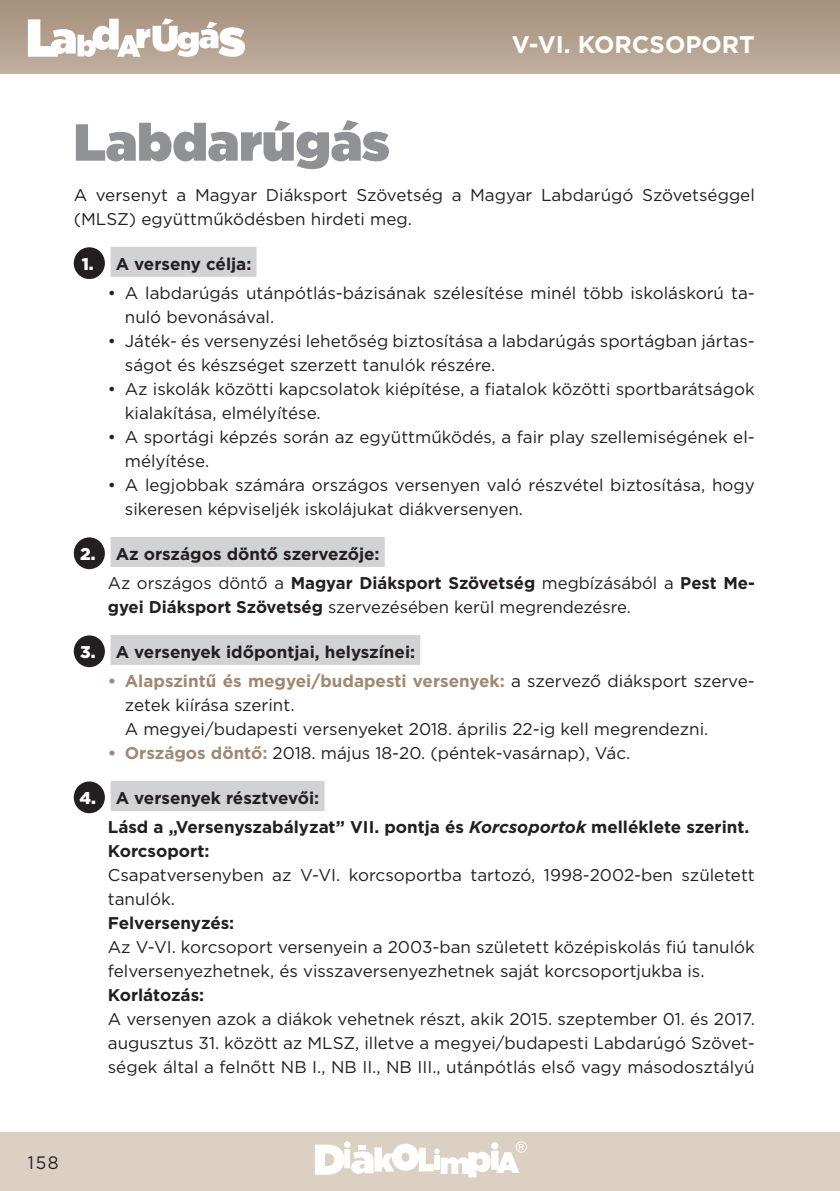
<style>
.page{position:relative;width:840px;height:1191px;background:#fff}
.page>*{position:absolute;margin:0;border:0;box-sizing:border-box;transform-origin:0 0}
.t1{font:900 52px "Gotham";color:#8f9194}
.t2{font:700 24px "Gotham";color:#fff}
.t3{font:18px "Gotham";color:#231f20;scale:.95 1}
.t4{font:17px/24px "Gotham";color:#231f20}
.t5{font:700 17px/29px "Gotham";color:#231f20}
.s1{font-weight:900;color:#fff}
.s2{font-weight:400}
.s3{font-weight:700}
.s4{font-weight:700;color:#a08872}
.s5{font-style:italic}
</style>
<div class="page">
<div style="left:0;top:1132px;width:839px;height:59px;background:#dcd0c3"></div>
<svg style="left:0;top:0;width:839px;height:74px;background:#b29f8d"></svg>
<svg style="left:315px;top:1141px;width:211px;height:36px"></svg>
<svg style="left:28px;top:18px;width:217px;height:39px"></svg>
<div style="left:110px;top:247px;width:146px;height:30px;background:#d1d2d4"></div>
<div style="left:110px;top:537px;width:274px;height:30px;background:#d1d2d4"></div>
<div style="left:110px;top:635px;width:310px;height:30px;background:#d1d2d4"></div>
<div style="left:110px;top:781px;width:214px;height:30px;background:#d1d2d4"></div>
<div style="left:74px;top:247px;width:31px;height:32px;background:#231f20;border-radius:50%"></div>
<div style="left:74px;top:537px;width:31px;height:32px;background:#231f20;border-radius:50%"></div>
<div style="left:74px;top:635px;width:31px;height:32px;background:#231f20;border-radius:50%"></div>
<div style="left:74px;top:781px;width:31px;height:32px;background:#231f20;border-radius:50%"></div>
<h1 class="t1" style="left:74px;top:105px;width:317px">Labdarúgás</h1>
<h2 class="t2" style="left:511px;top:29px;width:244px">V-VI. KORCSOPORT</h2>
<p class="t4" style="left:74px;top:182px;width:682px">A versenyt a Magyar Diáksport Szövetség a Magyar Labdarúgó Szövetséggel (MLSZ) együttműködésben hirdeti meg.</p>
<p class="t5" style="left:82px;top:249px;width:171px"><span class="s1">1.</span> A verseny célja:</p>
<p class="t4" style="left:125px;top:280px;width:631px;text-indent:-17px">• A labdarúgás utánpótlás-bázisának szélesítése minél több iskoláskorú ta&shy;nuló bevonásával.</p>
<p class="t4" style="left:125px;top:328px;width:631px;text-indent:-17px">• Játék- és versenyzési lehetőség biztosítása a labdarúgás sportágban jártas&shy;ságot és készséget szerzett tanulók részére.</p>
<p class="t4" style="left:125px;top:376px;width:631px;text-indent:-17px">• Az iskolák közötti kapcsolatok kiépítése, a fiatalok közötti sportbarátságok kialakítása, elmélyítése.</p>
<p class="t4" style="left:125px;top:424px;width:631px;text-indent:-17px">• A sportági képzés során az együttműködés, a fair play szellemiségének el&shy;mélyítése.</p>
<p class="t4" style="left:125px;top:472px;width:631px;text-indent:-17px">• A legjobbak számára országos versenyen való részvétel biztosítása, hogy sikeresen képviseljék iskolájukat diákversenyen.</p>
<p class="t5" style="left:108px;top:539px;width:648px;text-indent:-28px"><span class="s1">2.</span> Az országos döntő szervezője:<br><span class="s2">Az országos döntő a</span> Magyar Diáksport Szövetség <span class="s2">megbízásából a</span> Pest Me-</p>
<p class="t4" style="left:108px;top:594px;width:524px"><span class="s3">gyei Diáksport Szövetség</span> szervezésében kerül megrendezésre.</p>
<p class="t5" style="left:80px;top:637px;width:336px"><span class="s1">3.</span> A versenyek időpontjai, helyszínei:</p>
<p class="t4" style="left:125px;top:668px;width:631px;text-indent:-17px"><span class="s4">• Alapszintű és megyei/budapesti versenyek:</span> a szervező diáksport szerve&shy;zetek kiírása szerint.<br>A megyei/budapesti versenyeket 2018. április 22-ig kell megrendezni.</p>
<p class="t4" style="left:108px;top:740px;width:523px"><span class="s4">• Országos döntő:</span> 2018. május 18-20. (péntek-vasárnap), Vác.</p>
<p class="t5" style="left:108px;top:783px;width:642px;text-indent:-28px"><span class="s1">4.</span> A versenyek résztvevői:<br>Lásd a „Versenyszabályzat” VII. pontja és <span class="s5">Korcsoportok</span> melléklete szerint.</p>
<p class="t5" style="left:108px;top:836px;width:103px">Korcsoport:</p>
<p class="t4" style="left:108px;top:862px;width:648px">Csapatversenyben az V-VI. korcsoportba tartozó, 1998-2002-ben született tanulók.</p>
<p class="t5" style="left:108px;top:908px;width:128px">Felversenyzés:</p>
<p class="t4" style="left:108px;top:934px;width:648px">Az V-VI. korcsoport versenyein a 2003-ban született középiskolás fiú tanulók felversenyezhetnek, és visszaversenyezhetnek saját korcsoportjukba is.</p>
<p class="t5" style="left:108px;top:980px;width:98px">Korlátozás:</p>
<p class="t4" style="left:108px;top:1006px;width:648px;text-align:justify">A versenyen azok a diákok vehetnek részt, akik 2015. szeptember 01. és 2017. augusztus 31. között az MLSZ, illetve a megyei/budapesti Labdarúgó Szövet&shy;ségek által a felnőtt NB I., NB II., NB III., utánpótlás első vagy másodosztályú</p>
<p class="t3" style="left:28px;top:1151px;width:34px">158</p>
</div>
